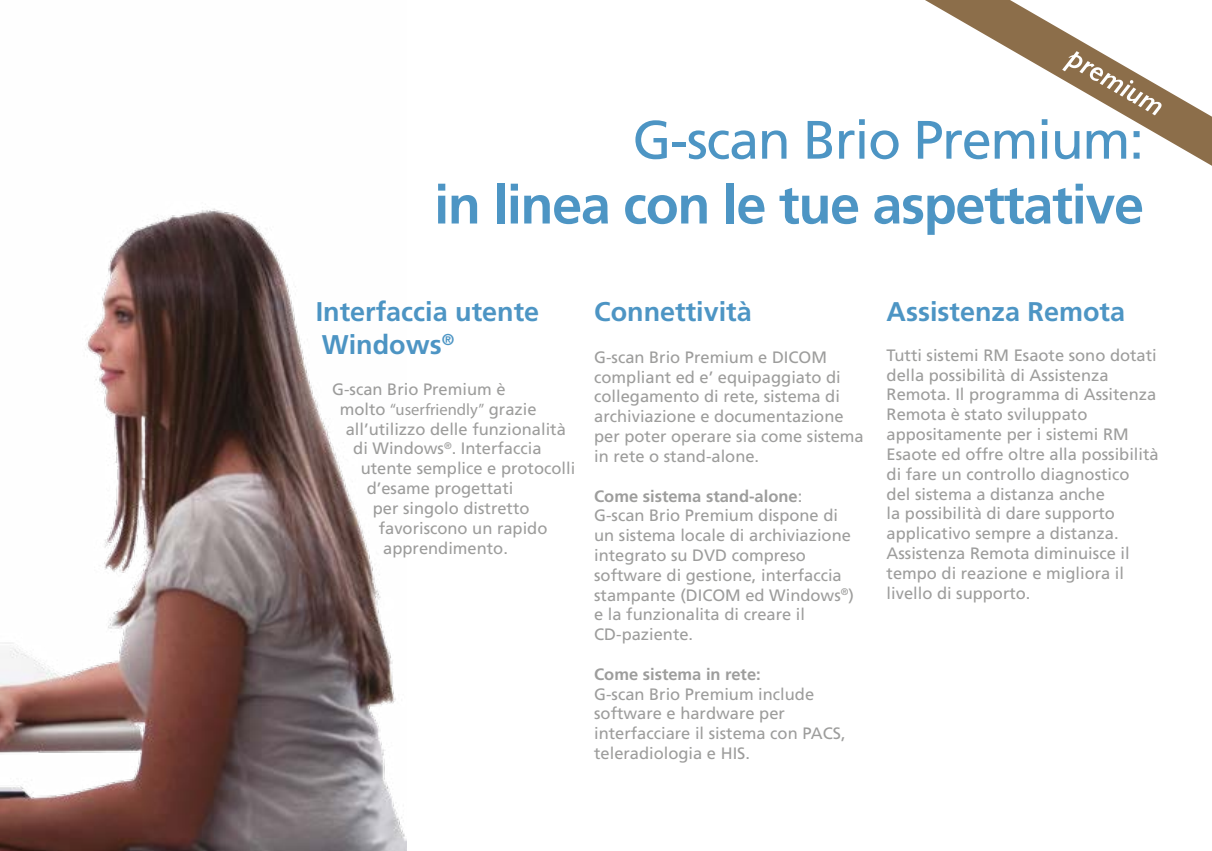
<style>
.page{position:relative;width:1212px;height:851px;background:#fff}
.page>*{position:absolute;margin:0;border:0;box-sizing:border-box;transform-origin:0 0}
.t1{font:700 54px "Frutiger LT Std";letter-spacing:-.025em;color:#4d95c4}
.t2{font:54px "Frutiger LT Std";letter-spacing:-.025em;color:#4d95c4}
.t3{font:700 27px/32.4px "Frutiger LT Std";color:#4d95c4}
.t4{font:16.5px/19.8px "Frutiger LT Std";color:#9d9d9c}
.t5{font:16.5px "Myriad Pro";color:#9d9d9c}
.t6{font:700 16.5px "Frutiger LT Std";color:#9d9d9c}
.s1{font-family:"Frutiger LT Std"}
.s2{font-weight:700}
</style>
<div class="page">
<svg style="left:925px;top:0;width:287px;height:166px"></svg>
<svg style="left:1062px;top:51px;width:100px;height:64px"></svg>
<img style="left:0;top:208px;width:406px;height:642px">
<h1 class="t2" style="left:632px;top:108px;width:513px">G-scan Brio Premium:</h1>
<h1 class="t1" style="left:434px;top:173px;width:711px">in linea con le tue aspettative</h1>
<h2 class="t3" style="left:316px;top:296px;width:225px">Interfaccia utente<br>Windows<sup>®</sup></h2>
<p class="t4" style="left:332px;top:379px;width:175px">G-scan Brio Premium è</p>
<p class="t5" style="left:340px;top:399px;width:198px"><span class="s1">molto</span> “userfriendly” <span class="s1">grazie</span></p>
<p class="t4" style="left:346px;top:419px;width:222px">all’utilizzo delle funzionalità</p>
<p class="t4" style="left:353px;top:439px;width:190px">di Windows<sup>®</sup>. Interfaccia</p>
<p class="t4" style="left:361px;top:458px;width:216px">utente semplice e protocolli</p>
<p class="t4" style="left:367px;top:478px;width:148px">d’esame progettati</p>
<p class="t4" style="left:373px;top:498px;width:158px">per singolo distretto</p>
<p class="t4" style="left:379px;top:518px;width:170px">favoriscono un rapido</p>
<p class="t4" style="left:383px;top:538px;width:126px">apprendimento.</p>
<h2 class="t3" style="left:594px;top:296px;width:159px">Connettività</h2>
<p class="t4" style="left:594px;top:347px;width:271px">G-scan Brio Premium e DICOM compliant ed e’ equipaggiato di collegamento di rete, sistema di archiviazione e documentazione per poter operare sia come sistema in rete o stand-alone.</p>
<p class="t4" style="left:594px;top:486px;width:261px"><span class="s2">Come sistema stand-alone</span>:<br>G-scan Brio Premium dispone di un sistema locale di archiviazione integrato su DVD compreso software di gestione, interfaccia stampante (DICOM ed Windows<sup>®</sup>) e la funzionalita di creare il<br>CD-paziente.</p>
<p class="t6" style="left:594px;top:664px;width:168px">Come sistema in rete:</p>
<p class="t4" style="left:594px;top:684px;width:253px">G-scan Brio Premium include software e hardware per interfacciare il sistema con PACS, teleradiologia e HIS.</p>
<h2 class="t3" style="left:886px;top:296px;width:240px">Assistenza Remota</h2>
<p class="t4" style="left:886px;top:345px;width:274px">Tutti sistemi RM Esaote sono dotati della possibilità di Assistenza<br>Remota. Il programma di Assitenza<br>Remota è stato sviluppato appositamente per i sistemi RM<br>Esaote ed offre oltre alla possibilità di fare un controllo diagnostico<br>del sistema a distanza anche<br>la possibilità di dare supporto applicativo sempre a distanza.<br>Assistenza Remota diminuisce il tempo di reazione e migliora il livello di supporto.</p>
</div>
